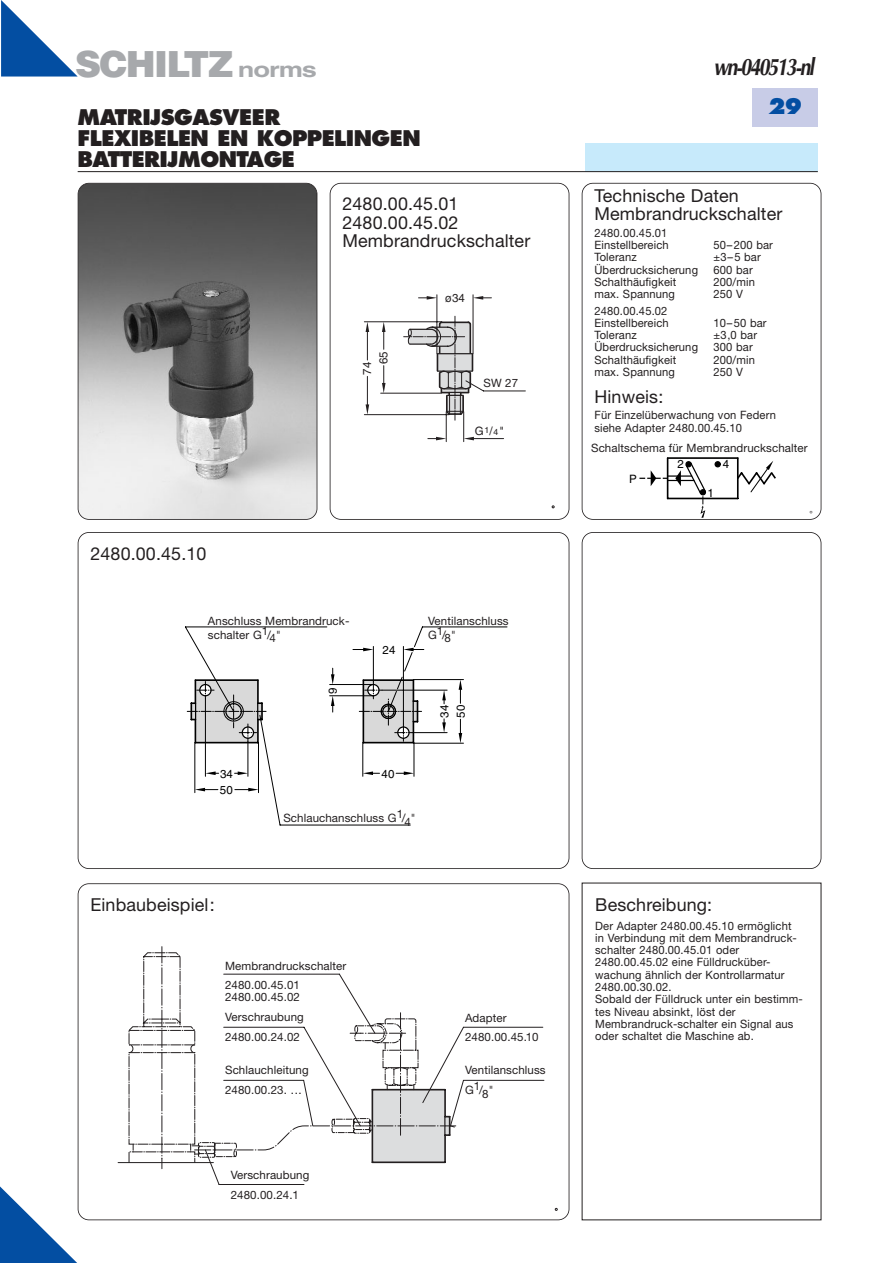
<style>
.page{position:relative;width:893px;height:1263px;background:#fff}
.page>*{position:absolute;margin:0;border:0;box-sizing:border-box;transform-origin:0 0}
.t1{font:900 36px "Helvetica";letter-spacing:-.045em;color:#a7a9ac}
.t2{font:italic 700 24px "Optima";letter-spacing:-.085em;color:#231f20;scale:.8 1}
.t3{font:800 21px/21px "Futura";letter-spacing:-.025em;color:#231f20}
.t4{font:800 21px "Futura";color:#034ea2}
.t5{font:17.85px/18.5px "Helvetica Neue";letter-spacing:.01em;color:#231f20}
.t6{font:11.55px/12.3px "Helvetica Neue";letter-spacing:.01em;color:#231f20}
.t7{font:11.55px/16.4px "Helvetica";color:#000}
.t8{font:11.55px "Helvetica";color:#231f20}
.t9{font:8.7px "Helvetica Neue";color:#231f20}
.s1{font-weight:700;font-size:21px}
.s2{font-size:8.7px}
</style>
<div class="page">
<svg style="left:0;top:1181px;width:109px;height:82px"></svg>
<svg style="left:1px;top:0;width:77px;height:77px"></svg>
<div style="left:585px;top:143px;width:232px;height:28px;background:#c7eafb"></div>
<hr style="left:78px;top:171px;width:739px;height:1px;background:#231f20">
<div style="left:752px;top:89px;width:65px;height:38px;background:#c8cce7"></div>
<hr style="left:667px;top:457px;width:70px;height:2px;background:#000">
<hr style="left:666px;top:458px;width:2px;height:40px;background:#000">
<hr style="left:737px;top:458px;width:1px;height:40px;background:#000">
<hr style="left:667px;top:498px;width:70px;height:1px;background:#000">
<svg style="left:714px;top:461px;width:6px;height:6px"></svg>
<svg style="left:738px;top:461px;width:38px;height:32px"></svg>
<svg style="left:639px;top:461px;width:67px;height:56px"></svg>
<div style="left:581px;top:183px;width:240px;height:337px;border:2px solid #231f20;border-radius:11px"></div>
<hr style="left:446px;top:412px;width:1px;height:30px;background:#231f20">
<hr style="left:463px;top:412px;width:1px;height:30px;background:#231f20">
<hr style="left:436px;top:295px;width:1px;height:59px;background:#231f20">
<hr style="left:473px;top:295px;width:1px;height:59px;background:#231f20">
<hr style="left:364px;top:322px;width:77px;height:1px;background:#231f20">
<hr style="left:380px;top:393px;width:61px;height:1px;background:#231f20">
<hr style="left:364px;top:414px;width:85px;height:1px;background:#231f20">
<svg style="left:365px;top:376px;width:4px;height:39px"></svg>
<svg style="left:365px;top:322px;width:4px;height:38px"></svg>
<svg style="left:382px;top:366px;width:3px;height:27px"></svg>
<svg style="left:382px;top:322px;width:3px;height:27px"></svg>
<svg style="left:418px;top:296px;width:19px;height:4px"></svg>
<svg style="left:473px;top:296px;width:18px;height:4px"></svg>
<svg style="left:403px;top:316px;width:123px;height:124px"></svg>
<div style="left:330px;top:183px;width:239px;height:337px;border:2px solid #231f20;border-radius:11px"></div>
<div style="left:78px;top:884px;width:491px;height:336px;background:#fff;border-radius:11px"></div>
<hr style="left:118px;top:1162px;width:95px;height:1px;background:#231f20">
<svg style="left:128px;top:947px;width:77px;height:222px"></svg>
<svg style="left:205px;top:973px;width:339px;height:212px"></svg>
<div style="left:78px;top:883px;width:491px;height:337px;border:2px solid #231f20;border-radius:11px"></div>
<img style="left:78px;top:183px;width:239px;height:336px;border-radius:11px">
<div style="left:78px;top:183px;width:239px;height:337px;border:2px solid #231f20;border-radius:11px"></div>
<div style="left:581px;top:532px;width:240px;height:337px;border:2px solid #231f20;border-radius:11px"></div>
<svg style="left:185px;top:626px;width:322px;height:200px"></svg>
<div style="left:381px;top:704px;width:15px;height:15px;border:1px solid #000;border-radius:50%"></div>
<div style="left:225px;top:703px;width:17px;height:17px;border:1px solid #000;border-radius:50%"></div>
<div style="left:78px;top:532px;width:491px;height:337px;border:2px solid #231f20;border-radius:11px"></div>
<h1 class="t1" style="left:75px;top:51px;width:243px">SCHILTZ <span class="s1">norms</span></h1>
<h3 class="t3" style="left:78px;top:108px;width:344px">MATRIJSGASVEER<br>FLEXIBELEN EN KOPPELINGEN<br>BATTERIJMONTAGE</h3>
<h2 class="t2" style="left:713px;top:57px;width:128px">wn-040513-nl</h2>
<h3 class="t4" style="left:768px;top:97px;width:36px">29</h3>
<h3 class="t5" style="left:342px;top:197px;width:189px">2480.00.45.01<br>2480.00.45.02<br>Membrandruckschalter</h3>
<h3 class="t5" style="left:594px;top:188px;width:189px">Technische Daten<br>Membrandruckschalter</h3>
<p class="t6" style="left:594px;top:228px;width:76px">2480.00.45.01<br>Einstellbereich</p>
<p class="t6" style="left:713px;top:240px;width:61px">50–200 bar</p>
<h3 class="t5" style="left:90px;top:546px;width:118px">2480.00.45.10</h3>
<p class="t8" style="left:363px;top:375px;width:14px;rotate:-90deg">74</p>
<p class="t8" style="left:379px;top:364px;width:14px;rotate:-90deg">65</p>
<p class="t8" style="left:445px;top:293px;width:21px">ø34</p>
<p class="t6" style="left:483px;top:378px;width:36px">SW 27</p>
<p class="t8" style="left:475px;top:427px;width:31px">G<sup>1</sup>/<span class="s2">4</span>"</p>
<p class="t6" style="left:208px;top:615px;width:143px;line-height:13.6px">Anschluss Membrandruck&shy;schalter G1/4"</p>
<p class="t6" style="left:428px;top:615px;width:82px;line-height:13.6px">Ventilanschluss<br>G1/8"</p>
<p class="t7" style="left:326px;top:694px;width:8px;rotate:-90deg">9</p>
<p class="t7" style="left:382px;top:643px;width:14px">24</p>
<p class="t7" style="left:220px;top:767px;width:14px">34<br>50</p>
<p class="t7" style="left:381px;top:767px;width:14px">40</p>
<p class="t6" style="left:283px;top:813px;width:134px">Schlauchanschluss G1/4"</p>
<p class="t7" style="left:437px;top:718px;width:14px;rotate:-90deg">34<br>50</p>
<h3 class="t5" style="left:90px;top:897px;width:126px">Einbaubeispiel:</h3>
<p class="t6" style="left:225px;top:958px;width:123px;line-height:18.6px">Membrandruckschalter<br>2480.00.45.01</p>
<p class="t6" style="left:225px;top:988px;width:80px;line-height:20.1px">2480.00.45.02<br>Verschraubung<br>2480.00.24.02</p>
<p class="t6" style="left:225px;top:1061px;width:85px;line-height:20.1px">Schlauchleitung<br>2480.00.23. ...</p>
<p class="t6" style="left:465px;top:1010px;width:75px;line-height:18.6px">Adapter<br>2480.00.45.10</p>
<p class="t6" style="left:465px;top:1061px;width:82px;line-height:20.1px">Ventilanschluss<br>G1/8"</p>
<p class="t6" style="left:231px;top:1166px;width:80px;line-height:20.1px">Verschraubung<br>2480.00.24.1</p>
<p class="t6" style="left:594px;top:252px;width:44px">Toleranz</p>
<p class="t6" style="left:713px;top:252px;width:49px">±3–5 bar</p>
<p class="t6" style="left:594px;top:264px;width:105px">Überdrucksicherung</p>
<p class="t6" style="left:713px;top:264px;width:41px">600 bar</p>
<p class="t6" style="left:594px;top:277px;width:83px">Schalthäufigkeit</p>
<p class="t6" style="left:713px;top:277px;width:43px">200/min</p>
<p class="t6" style="left:594px;top:289px;width:82px">max. Spannung</p>
<p class="t6" style="left:713px;top:289px;width:31px">250 V</p>
<p class="t6" style="left:594px;top:305px;width:76px">2480.00.45.02<br>Einstellbereich</p>
<p class="t6" style="left:713px;top:318px;width:55px">10–50 bar</p>
<p class="t6" style="left:594px;top:330px;width:44px">Toleranz</p>
<p class="t6" style="left:713px;top:330px;width:45px">±3,0 bar</p>
<p class="t6" style="left:594px;top:342px;width:105px">Überdrucksicherung</p>
<p class="t6" style="left:713px;top:342px;width:41px">300 bar</p>
<p class="t6" style="left:594px;top:355px;width:83px">Schalthäufigkeit</p>
<p class="t6" style="left:713px;top:355px;width:43px">200/min</p>
<p class="t6" style="left:594px;top:367px;width:82px">max. Spannung</p>
<p class="t6" style="left:713px;top:367px;width:31px">250 V</p>
<h3 class="t5" style="left:594px;top:389px;width:70px">Hinweis:</h3>
<p class="t6" style="left:594px;top:410px;width:183px">Für Einzelüberwachung von Federn siehe Adapter 2480.00.45.10</p>
<p class="t6" style="left:591px;top:443px;width:218px">Schaltschema für Membrandruckschalter</p>
<p class="t7" style="left:629px;top:471px;width:9px">P</p>
<p class="t7" style="left:677px;top:457px;width:8px">2</p>
<p class="t7" style="left:707px;top:485px;width:8px">1</p>
<p class="t7" style="left:722px;top:457px;width:8px">4</p>
<p class="t9" style="left:809px;top:511px;width:5px">°</p>
<h3 class="t5" style="left:595px;top:897px;width:118px">Beschreibung:</h3>
<p class="t6" style="left:595px;top:921px;width:209px">Der Adapter 2480.00.45.10 ermöglicht in Verbindung mit dem Membrandruck&shy;schalter 2480.00.45.01 oder 2480.00.45.02 eine Fülldrucküber&shy;wachung ähnlich der Kontrollarmatur 2480.00.30.02.<br>Sobald der Fülldruck unter ein bestimm&shy;tes Niveau absinkt, löst der Membrandruck-schalter ein Signal aus oder schaltet die Maschine ab.</p>
</div>
